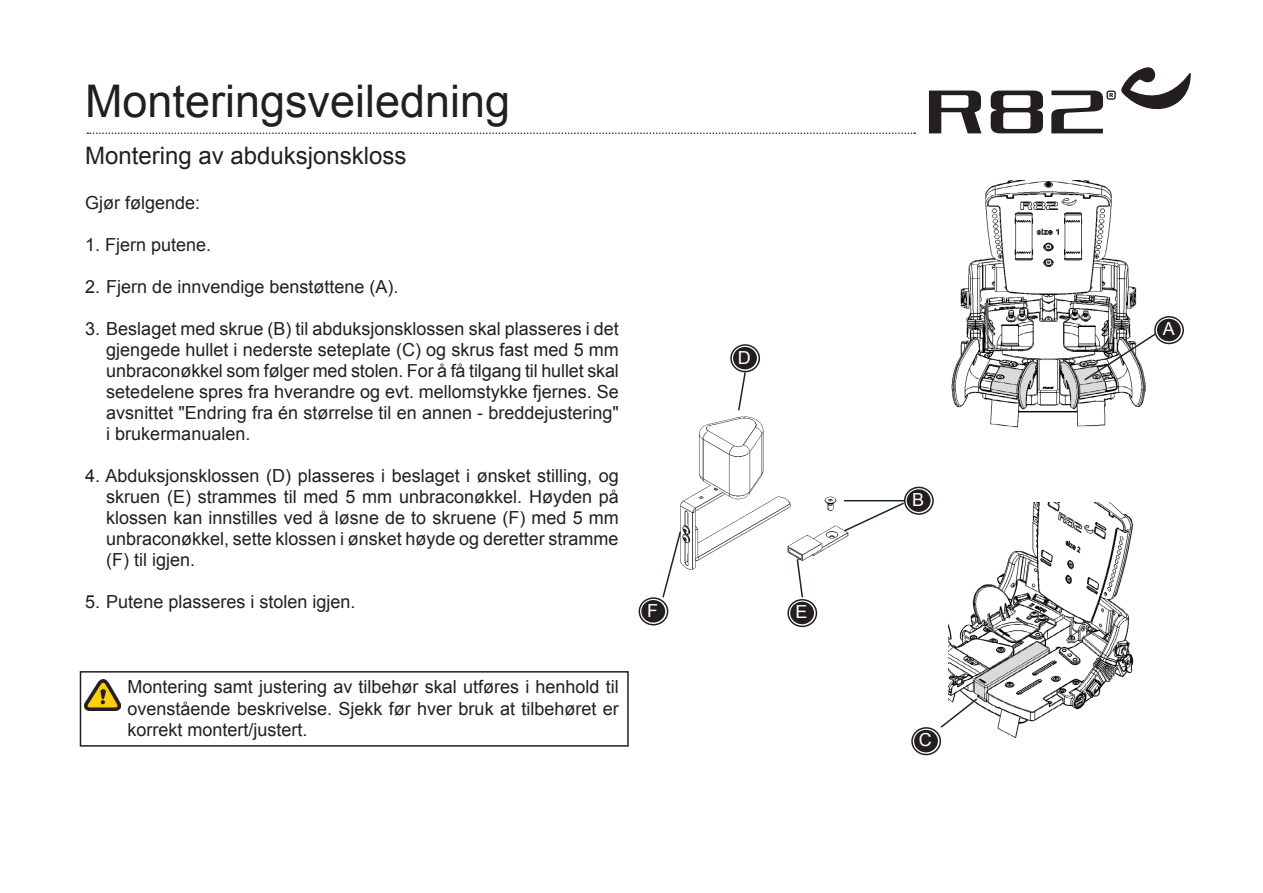
<style>
.page{position:relative;width:1263px;height:893px;background:#fff}
.page>*{position:absolute;margin:0;border:0;box-sizing:border-box;transform-origin:0 0}
.t1{font:45px "Arial";color:#231f20}
.t2{font:24px "Arial";color:#231f20}
.Brødtekst_-_indrykke{font:18px/21px "Arial";color:#231f20;text-align:justify}
.Advarselstekst{font:18px/21.6px "Arial";color:#231f20;text-align:justify}
.Brødtekst{font:18px "Arial";color:#231f20}
.t3{font:18px "Arial";color:#fff}
</style>
<div class="page">
<div style="left:80px;top:671px;width:549px;height:76px;border:2px solid #231f20"></div>
<img style="left:85px;top:680px;width:35px;height:31px">
<svg style="left:929px;top:91px;width:52px;height:42px"></svg>
<svg style="left:991px;top:91px;width:52px;height:42px"></svg>
<svg style="left:1051px;top:67px;width:139px;height:66px"></svg>
<svg style="left:87px;top:132px;width:828px;height:2px"></svg>
<img style="left:680px;top:416px;width:169px;height:154px">
<img style="left:951px;top:180px;width:194px;height:248px">
<svg style="left:905px;top:487px;width:28px;height:27px"></svg>
<div style="left:904px;top:487px;width:30px;height:28px;border:2px solid #231f20;border-radius:50%"></div>
<div style="left:907px;top:490px;width:23px;height:21px;background:#231f20;border-radius:50%"></div>
<div style="left:907px;top:489px;width:24px;height:23px;border:2px solid #231f20;border-radius:50%"></div>
<svg style="left:1083px;top:325px;width:82px;height:57px"></svg>
<svg style="left:1155px;top:317px;width:28px;height:26px"></svg>
<div style="left:1154px;top:316px;width:30px;height:28px;border:2px solid #231f20;border-radius:50%"></div>
<div style="left:1158px;top:320px;width:22px;height:21px;background:#231f20;border-radius:50%"></div>
<div style="left:1157px;top:319px;width:24px;height:22px;border:2px solid #231f20;border-radius:50%"></div>
<svg style="left:842px;top:501px;width:64px;height:32px"></svg>
<img style="left:948px;top:502px;width:186px;height:236px">
<svg style="left:912px;top:728px;width:28px;height:26px"></svg>
<div style="left:911px;top:727px;width:30px;height:28px;border:2px solid #231f20;border-radius:50%"></div>
<div style="left:915px;top:731px;width:22px;height:21px;background:#231f20;border-radius:50%"></div>
<div style="left:914px;top:730px;width:24px;height:22px;border:2px solid #231f20;border-radius:50%"></div>
<svg style="left:940px;top:697px;width:39px;height:32px"></svg>
<hr style="left:844px;top:500px;width:60px;height:1px;background:#192527">
<svg style="left:731px;top:345px;width:28px;height:27px"></svg>
<div style="left:730px;top:344px;width:30px;height:28px;border:2px solid #231f20;border-radius:50%"></div>
<div style="left:734px;top:348px;width:22px;height:21px;background:#231f20;border-radius:50%"></div>
<div style="left:733px;top:347px;width:24px;height:22px;border:2px solid #231f20;border-radius:50%"></div>
<svg style="left:788px;top:600px;width:28px;height:26px"></svg>
<div style="left:787px;top:599px;width:30px;height:28px;border:2px solid #231f20;border-radius:50%"></div>
<div style="left:791px;top:602px;width:22px;height:21px;background:#231f20;border-radius:50%"></div>
<div style="left:790px;top:602px;width:24px;height:22px;border:2px solid #231f20;border-radius:50%"></div>
<svg style="left:796px;top:558px;width:8px;height:40px"></svg>
<svg style="left:639px;top:598px;width:29px;height:27px"></svg>
<div style="left:639px;top:597px;width:29px;height:28px;border:2px solid #231f20;border-radius:50%"></div>
<div style="left:642px;top:601px;width:22px;height:21px;background:#231f20;border-radius:50%"></div>
<div style="left:641px;top:600px;width:24px;height:22px;border:2px solid #231f20;border-radius:50%"></div>
<svg style="left:738px;top:371px;width:9px;height:40px"></svg>
<svg style="left:662px;top:530px;width:20px;height:68px"></svg>
<p class="t1" style="left:85px;top:71px;width:427px">Monteringsveiledning</p>
<p class="t2" style="left:85px;top:139px;width:323px">Montering av abduksjonskloss</p>
<p class="Brødtekst" style="left:85px;top:191px;width:117px">Gjør følgende:</p>
<p class="Brødtekst_-_indrykke" style="left:85px;top:234px;width:128px">1. Fjern putene.</p>
<p class="Brødtekst_-_indrykke" style="left:85px;top:276px;width:315px">2. Fjern de innvendige benstøttene (A).</p>
<p class="Brødtekst_-_indrykke" style="left:106px;top:318px;width:514px;text-indent:-21px">3. Beslaget med skrue (B) til abduksjonsklossen skal plasseres i det gjengede hullet i nederste seteplate (C) og skrus fast med 5 mm unbraconøkkel som følger med stolen. For å få tilgang til hullet skal setedelene spres fra hverandre og evt. mellomstykke fjernes. Se avsnittet "Endring fra én størrelse til en annen - breddejustering" i brukermanualen.</p>
<p class="Brødtekst_-_indrykke" style="left:106px;top:465px;width:514px;text-indent:-21px">4. Abduksjonsklossen (D) plasseres i beslaget i ønsket stilling, og skruen (E) strammes til med 5 mm unbraconøkkel. Høyden på klossen kan innstilles ved å løsne de to skruene (F) med 5 mm unbraconøkkel, sette klossen i ønsket høyde og deretter stramme (F) til igjen.</p>
<p class="Brødtekst_-_indrykke" style="left:85px;top:591px;width:272px">5. Putene plasseres i stolen igjen.</p>
<p class="Advarselstekst" style="left:128px;top:676px;width:493px">Montering samt justering av tilbehør skal utføres i henhold til ovenstående beskrivelse. Sjekk før hver bruk at tilbehøret er korrekt montert/justert.</p>
<p class="t3" style="left:738px;top:345px;width:14px">D</p>
<p class="t3" style="left:647px;top:598px;width:12px">F</p>
<p class="t3" style="left:795px;top:600px;width:14px">E</p>
<p class="t3" style="left:912px;top:488px;width:14px">B</p>
<p class="t3" style="left:919px;top:728px;width:14px">C</p>
<p class="t3" style="left:1163px;top:317px;width:14px">A</p>
</div>
